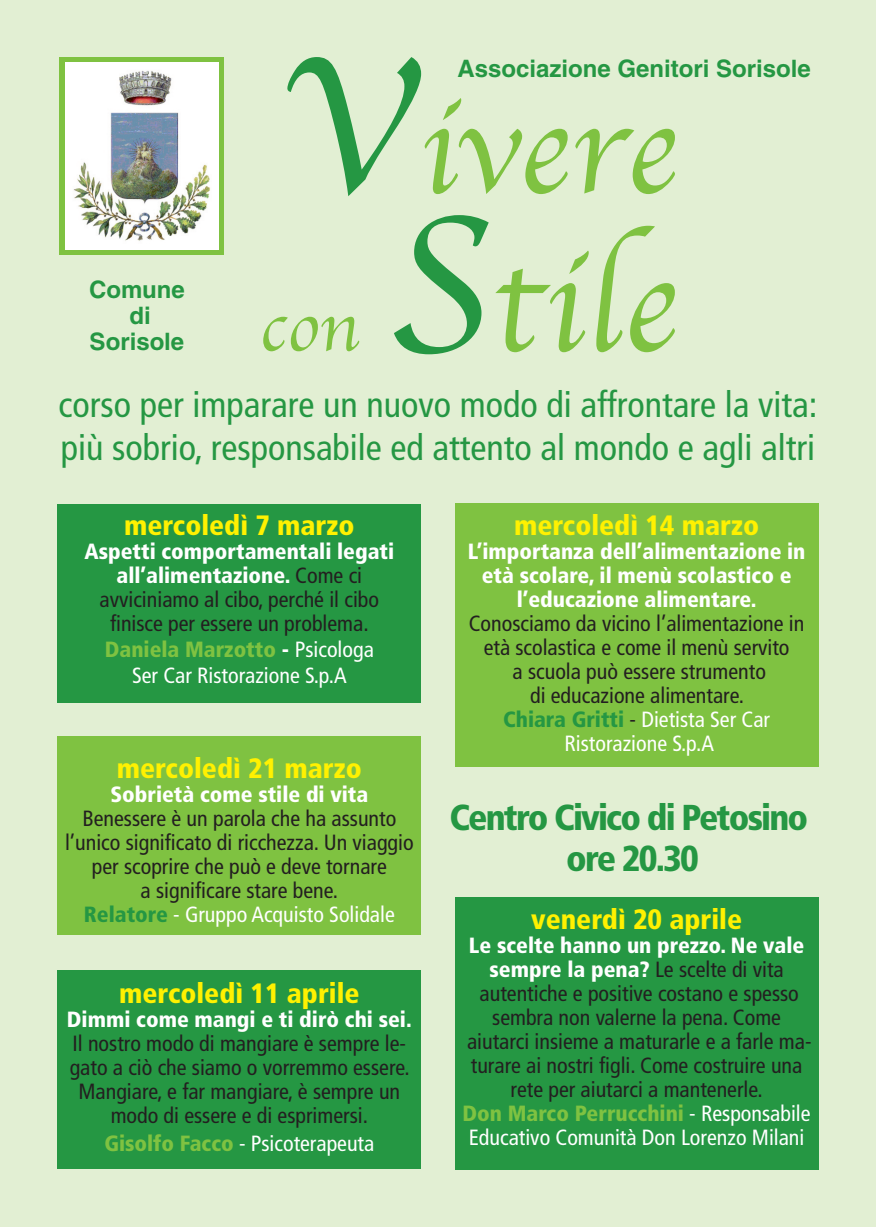
<style>
.page{position:relative;width:876px;height:1227px;background:#fff}
.page>*{position:absolute;margin:0;border:0;box-sizing:border-box;transform-origin:0 0}
.t1{font:144px "Apple Chancery";color:#7fc241}
.t2{font:136px "Apple Chancery";color:#7fc241}
.t3{font:72px "Apple Chancery";color:#7fc241}
.t4{font:condensed 36px/43.2px "Frutiger";color:#259743}
.t5{font:900 condensed 36px/40px "Frutiger";letter-spacing:-.05em;color:#259743;text-align:center}
.t6{font:900 condensed 28px "Frutiger";color:#fff101}
.t7{font:700 24px/26px "Helvetica";color:#259743;text-align:center}
.t8{font:condensed 22px/24px "Frutiger";color:#231f20;text-align:center}
.t9{font:900 condensed 22px/24px "Frutiger";color:#fff;text-align:center}
.t10{font:condensed 22px/26px "Frutiger";color:#fff;text-align:center}
.s1{font-size:200px;color:#259743}
.s2{font-weight:900;color:#fff}
.s3{font-weight:900;color:#7fc241}
.s4{font-weight:900}
.s5{font-weight:900;color:#259743}
.s6{color:#fff}
</style>
<div class="page">
<div style="left:0;top:0;width:875px;height:1227px;background:#e2efd3"></div>
<svg style="left:60px;top:58px;width:164px;height:197px;background:#8fc959"></svg>
<img style="left:65px;top:63px;width:153px;height:186px">
<div style="left:58px;top:504px;width:363px;height:198px;background:#259743"></div>
<div style="left:455px;top:897px;width:362px;height:272px;background:#259743"></div>
<div style="left:58px;top:736px;width:363px;height:199px;background:#7fc241"></div>
<div style="left:58px;top:970px;width:363px;height:198px;background:#259743"></div>
<div style="left:455px;top:504px;width:362px;height:263px;background:#7fc241"></div>
<h2 class="t2" style="left:278px;top:66px;width:399px"><span class="s1">V</span>ivere</h2>
<p class="t7" style="left:457px;top:58px;width:354px">Associazione Genitori Sorisole</p>
<h1 class="t1" style="left:385px;top:216px;width:292px"><span class="s1">S</span>tile</h1>
<h3 class="t4" style="left:58px;top:385px;width:760px">corso per imparare un nuovo modo di affrontare la vita: più sobrio, responsabile ed attento al mondo e agli altri</h3>
<p class="t7" style="left:89px;top:279px;width:97px">Comune di<br>Sorisole</p>
<h3 class="t3" style="left:259px;top:283px;width:101px">con</h3>
<p class="t6" style="left:124px;top:514px;width:232px">mercoledì 7 marzo</p>
<p class="t8" style="left:84px;top:541px;width:311px"><span class="s2">Aspetti comportamentali legati all’alimentazione.</span> Come ci avviciniamo al cibo, perché il cibo finisce per essere un problema.</p>
<p class="t10" style="left:105px;top:638px;width:270px"><span class="s3">Daniela Marzotto</span> <span class="s4">-</span> Psicologa<br>Ser Car Ristorazione S.p.A</p>
<p class="t6" style="left:117px;top:756px;width:246px">mercoledì 21 marzo</p>
<p class="t9" style="left:110px;top:783px;width:259px">Sobrietà come stile di vita</p>
<p class="t8" style="left:65px;top:807px;width:350px">Benessere è un parola che ha assunto l’unico significato di ricchezza. Un viaggio per scoprire che può e deve tornare<br>a significare stare bene.<br><span class="s5">Relatore</span> <span class="s6">- Gruppo Acquisto Solidale</span></p>
<p class="t6" style="left:119px;top:982px;width:242px">mercoledì 11 aprile</p>
<p class="t9" style="left:67px;top:1009px;width:346px">Dimmi come mangi e ti dirò chi sei.</p>
<p class="t8" style="left:70px;top:1033px;width:341px">Il nostro modo di mangiare è sempre le&shy;gato a ciò che siamo o vorremmo essere.<br>Mangiare, e far mangiare, è sempre un modo di essere e di esprimersi.</p>
<p class="t10" style="left:104px;top:1132px;width:271px"><span class="s3">Gisolfo Facco</span> - Psicoterapeuta</p>
<p class="t6" style="left:514px;top:514px;width:246px">mercoledì 14 marzo</p>
<p class="t9" style="left:467px;top:541px;width:339px">L’importanza dell’alimentazione in età scolare, il menù scolastico e l’educazione alimentare.</p>
<p class="t8" style="left:468px;top:613px;width:337px">Conosciamo da vicino l’alimentazione in età scolastica e come il menù servito<br>a scuola può essere strumento<br>di educazione alimentare.<br><span class="s5">Chiara Gritti</span> - <span class="s6">Dietista Ser Car<br>Ristorazione S.p.A</span></p>
<h3 class="t5" style="left:449px;top:801px;width:360px">Centro Civico di Petosino ore 20.30</h3>
<p class="t6" style="left:531px;top:907px;width:212px">venerdì 20 aprile</p>
<p class="t8" style="left:462px;top:935px;width:350px"><span class="s2">Le scelte hanno un prezzo. Ne vale sempre la pena?</span> Le scelte di vita autentiche e positive costano e spesso sembra non valerne la pena. Come aiutarci insieme a maturarle e a farle ma&shy;turare ai nostri figli. Come costruire una rete per aiutarci a mantenerle.<br><span class="s3">Don Marco Perrucchini</span> <span class="s6">- Responsabile Educativo Comunità Don Lorenzo Milani</span></p>
</div>
